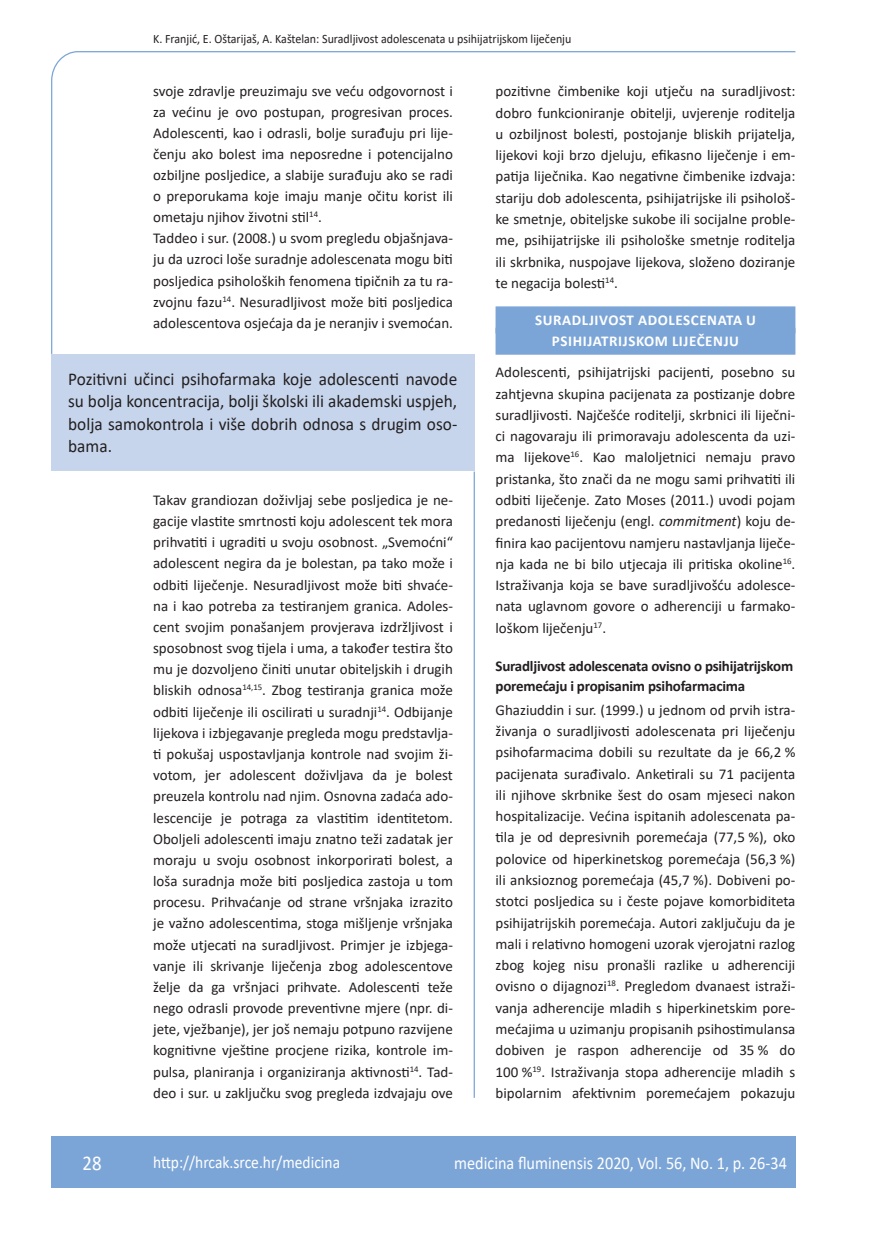
<style>
.page{position:relative;width:872px;height:1234px;background:#fff}
.page>*{position:absolute;margin:0;border:0;box-sizing:border-box;transform-origin:0 0}
.t1{font:21px "Calibri";color:#fff;scale:.9 1}
.anterfile{font:18px/22.5px "Calibri";color:#231f20;text-align:justify;scale:.96 1}
.t2{font:18px "Calibri";color:#fff;scale:.9 1}
.t3{font:17.25px "Calibri";color:#fff;scale:.9 1}
.osnovni_tekst{font:15px/21.3px "Calibri";color:#231f20;text-align:justify}
.podnaslov{font:700 15px/19.8px "Calibri";letter-spacing:-.015em;color:#231f20}
.naslov_ruler{font:700 15px "Calibri";letter-spacing:.04em;color:#fff}
.glava{font:12.75px "Calibri";color:#231f20;scale:.94 1}
.s1{font-style:italic}
</style>
<div class="page">
<svg style="left:51px;top:51px;width:745px;height:304px"></svg>
<hr style="left:473px;top:471px;width:2px;height:626px;background:#7ca5d7">
<div style="left:51px;top:1135px;width:744px;height:51px;background:#7ca5d7"></div>
<div style="left:495px;top:306px;width:300px;height:27px;background:#7ca5d7"></div>
<div style="left:495px;top:327px;width:300px;height:27px;background:#7ca5d7"></div>
<div style="left:51px;top:354px;width:423px;height:117px;background:#c6d5ec"></div>
<p class="glava" style="left:153px;top:29px;width:446px">K. Franjić, E. Oštarijaš, A. Kaštelan: Suradljivost adolescenata u psihijatrijskom liječenju</p>
<p class="osnovni_tekst" style="left:153px;top:80px;width:301px">svoje zdravlje preuzimaju sve veću odgovornost i za većinu je ovo postupan, progresivan proces.<br>Adolescenti, kao i odrasli, bolje surađuju pri lije&shy;čenju ako bolest ima neposredne i potencijalno ozbiljne posljedice, a slabije surađuju ako se radi o preporukama koje imaju manje očitu korist ili ometaju njihov životni stil<sup>14</sup>.</p>
<p class="osnovni_tekst" style="left:153px;top:227px;width:301px">Taddeo i sur. (2008.) u svom pregledu objašnjava&shy;ju da uzroci loše suradnje adolescenata mogu biti posljedica psiholoških fenomena tipičnih za tu ra&shy;zvojnu fazu<sup>14</sup>. Nesuradljivost može biti posljedica adolescentova osjećaja da je neranjiv i svemoćan.</p>
<p class="anterfile" style="left:68px;top:367px;width:407px">Pozitivni učinci psihofarmaka koje adolescenti navode su bolja koncentracija, bolji školski ili akademski uspjeh, bolja samokontrola i više dobrih odnosa s drugim oso&shy;bama.</p>
<p class="osnovni_tekst" style="left:153px;top:489px;width:301px">Takav grandiozan doživljaj sebe posljedica je ne&shy;gacije vlastite smrtnosti koju adolescent tek mora prihvatiti i ugraditi u svoju osobnost. „Svemoćni“ adolescent negira da je bolestan, pa tako može i odbiti liječenje. Nesuradljivost može biti shvaće&shy;na i kao potreba za testiranjem granica. Adoles&shy;cent svojim ponašanjem provjerava izdržljivost i sposobnost svog tijela i uma, a također testira što mu je dozvoljeno činiti unutar obiteljskih i drugih bliskih odnosa<sup>14,15</sup>. Zbog testiranja granica može odbiti liječenje ili oscilirati u suradnji<sup>14</sup>. Odbijanje lijekova i izbjegavanje pregleda mogu predstavlja&shy;ti pokušaj uspostavljanja kontrole nad svojim ži&shy;votom, jer adolescent doživljava da je bolest preuzela kontrolu nad njim. Osnovna zadaća ado&shy;lescencije je potraga za vlastitim identitetom.<br>Oboljeli adolescenti imaju znatno teži zadatak jer moraju u svoju osobnost inkorporirati bolest, a loša suradnja može biti posljedica zastoja u tom procesu. Prihvaćanje od strane vršnjaka izrazito je važno adolescentima, stoga mišljenje vršnjaka može utjecati na suradljivost. Primjer je izbjega&shy;vanje ili skrivanje liječenja zbog adolescentove želje da ga vršnjaci prihvate. Adolescenti teže nego odrasli provode preventivne mjere (npr. di&shy;jete, vježbanje), jer još nemaju potpuno razvijene kognitivne vještine procjene rizika, kontrole im&shy;pulsa, planiranja i organiziranja aktivnosti<sup>14</sup>. Tad&shy;deo i sur. u zaključku svog pregleda izdvajaju ove</p>
<p class="osnovni_tekst" style="left:495px;top:80px;width:301px">pozitivne čimbenike koji utječu na suradljivost: dobro funkcioniranje obitelji, uvjerenje roditelja u ozbiljnost bolesti, postojanje bliskih prijatelja, lijekovi koji brzo djeluju, efikasno liječenje i em&shy;patija liječnika. Kao negativne čimbenike izdvaja: stariju dob adolescenta, psihijatrijske ili psihološ&shy;ke smetnje, obiteljske sukobe ili socijalne proble&shy;me, psihijatrijske ili psihološke smetnje roditelja ili skrbnika, nuspojave lijekova, složeno doziranje te negacija bolesti<sup>14</sup>.</p>
<p class="naslov_ruler" style="left:535px;top:309px;width:222px">SURADLJIVOST ADOLESCENATA U</p>
<p class="naslov_ruler" style="left:552px;top:331px;width:188px">PSIHIJATRIJSKOM LIJEČENJU</p>
<p class="osnovni_tekst" style="left:495px;top:361px;width:301px">Adolescenti, psihijatrijski pacijenti, posebno su zahtjevna skupina pacijenata za postizanje dobre suradljivosti. Najčešće roditelji, skrbnici ili liječni&shy;ci nagovaraju ili primoravaju adolescenta da uzi&shy;ma lijekove<sup>16</sup>. Kao maloljetnici nemaju pravo pristanka, što znači da ne mogu sami prihvatiti ili odbiti liječenje. Zato Moses (2011.) uvodi pojam predanosti liječenju (engl. <span class="s1">commitment</span>) koju de&shy;finira kao pacijentovu namjeru nastavljanja liječe&shy;nja kada ne bi bilo utjecaja ili pritiska okoline<sup>16</sup>.<br>Istraživanja koja se bave suradljivošću adolesce&shy;nata uglavnom govore o adherenciji u farmako&shy;loškom liječenju<sup>17</sup>.</p>
<p class="podnaslov" style="left:495px;top:655px;width:299px">Suradljivost adolescenata ovisno o psihijatrijskom poremećaju i propisanim psihofarmacima</p>
<p class="osnovni_tekst" style="left:495px;top:698px;width:301px">Ghaziuddin i sur. (1999.) u jednom od prvih istra&shy;živanja o suradljivosti adolescenata pri liječenju psihofarmacima dobili su rezultate da je 66,2 % pacijenata surađivalo. Anketirali su 71 pacijenta ili njihove skrbnike šest do osam mjeseci nakon hospitalizacije. Većina ispitanih adolescenata pa&shy;tila je od depresivnih poremećaja (77,5 %), oko polovice od hiperkinetskog poremećaja (56,3 %) ili anksioznog poremećaja (45,7 %). Dobiveni po&shy;stotci posljedica su i česte pojave komorbiditeta psihijatrijskih poremećaja. Autori zaključuju da je mali i relativno homogeni uzorak vjerojatni razlog zbog kojeg nisu pronašli razlike u adherenciji ovisno o dijagnozi<sup>18</sup>. Pregledom dvanaest istraži&shy;vanja adherencije mladih s hiperkinetskim pore&shy;mećajima u uzimanju propisanih psihostimulansa dobiven je raspon adherencije od 35 % do 100 %<sup>19</sup>. Istraživanja stopa adherencije mladih s bipolarnim afektivnim poremećajem pokazuju</p>
<p class="t1" style="left:82px;top:1147px;width:23px">28</p>
<p class="t3" style="left:153px;top:1149px;width:209px">http://hrcak.srce.hr/medicina</p>
<p class="t2" style="left:454px;top:1149px;width:371px">medicina fluminensis 2020, Vol. 56, No. 1, p. 26-34</p>
</div>
